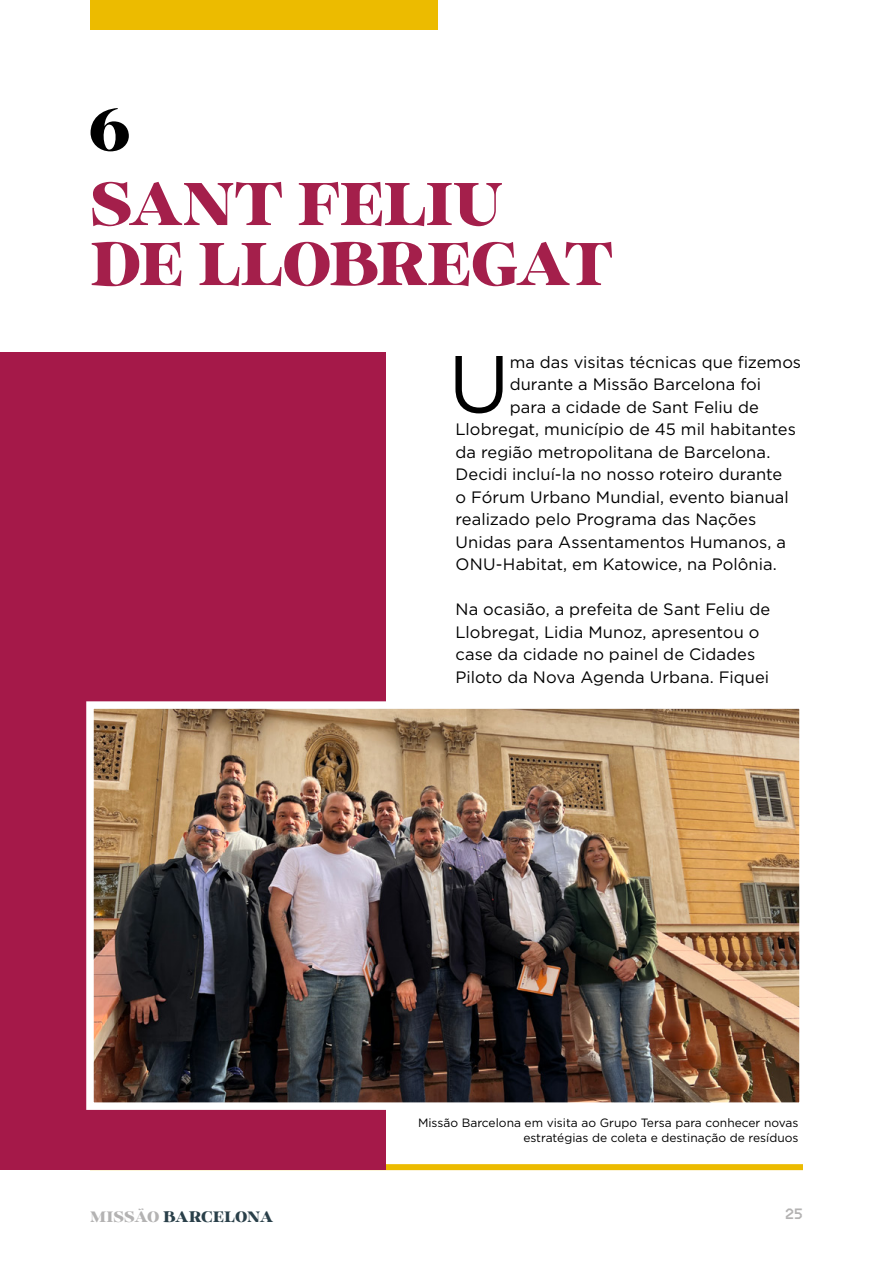
<style>
.page{position:relative;width:893px;height:1263px;background:#fff}
.page>*{position:absolute;margin:0;border:0;box-sizing:border-box;transform-origin:0 0}
.t1{font:80.85px "Gotham";color:#000}
.t2{font:60px/60px "Glinde";letter-spacing:-.01em;color:#a41f4b}
.t3{font:60px "Glinde";color:#000}
.t4{font:16.5px/22.5px "Gotham";color:#000}
.t5{font:15px "Glinde";color:#293f49}
.t6{font:15px "GESZOG Regular";color:#b3b2b2}
.t7{font:12px/15px "Gotham";color:#000;text-align:right}
.s1{color:#b3b2b2}
</style>
<div class="page">
<div style="left:90px;top:1164px;width:713px;height:6px;background:#ecbb00"></div>
<div style="left:90px;top:0;width:347px;height:30px;background:#ecbb00"></div>
<div style="left:0;top:353px;width:385px;height:817px;background:#a51949"></div>
<img style="left:95px;top:710px;width:703px;height:391px">
<div style="left:86px;top:701px;width:721px;height:409px;border:8px solid #fff"></div>
<h2 class="t3" style="left:90px;top:94px;width:41px">6</h2>
<h2 class="t2" style="left:90px;top:174px;width:525px">SANT FELIU<br>DE LLOBREGAT</h2>
<h1 class="t1" style="left:448px;top:332px;width:63px">U</h1>
<p class="t4" style="left:510px;top:350px;width:293px">ma das visitas técnicas que fizemos</p>
<p class="t4" style="left:510px;top:373px;width:253px">durante a Missão Barcelona foi</p>
<p class="t4" style="left:510px;top:395px;width:251px">para a cidade de Sant Feliu de</p>
<p class="t4" style="left:455px;top:418px;width:342px">Llobregat, município de 45 mil habitantes</p>
<p class="t4" style="left:455px;top:440px;width:316px">da região metropolitana de Barcelona.</p>
<p class="t4" style="left:455px;top:463px;width:328px">Decidi incluí-la no nosso roteiro durante</p>
<p class="t4" style="left:455px;top:485px;width:335px">o Fórum Urbano Mundial, evento bianual</p>
<p class="t4" style="left:455px;top:508px;width:302px">realizado pelo Programa das Nações</p>
<p class="t4" style="left:455px;top:530px;width:332px">Unidas para Assentamentos Humanos, a</p>
<p class="t4" style="left:455px;top:553px;width:323px">ONU-Habitat, em Katowice, na Polônia.</p>
<p class="t4" style="left:455px;top:598px;width:316px">Na ocasião, a prefeita de Sant Feliu de Llobregat, Lidia Munoz, apresentou o case da cidade no painel de Cidades Piloto da Nova Agenda Urbana. Fiquei</p>
<p class="t7" style="left:418px;top:1115px;width:382px">Missão Barcelona em visita ao Grupo Tersa para conhecer novas estratégias de coleta e destinação de resíduos</p>
<p class="t5" style="left:90px;top:1208px;width:185px"><span class="s1">MISSÃO</span> BARCELONA</p>
<p class="t6" style="left:785px;top:1204px;width:19px">25</p>
</div>
